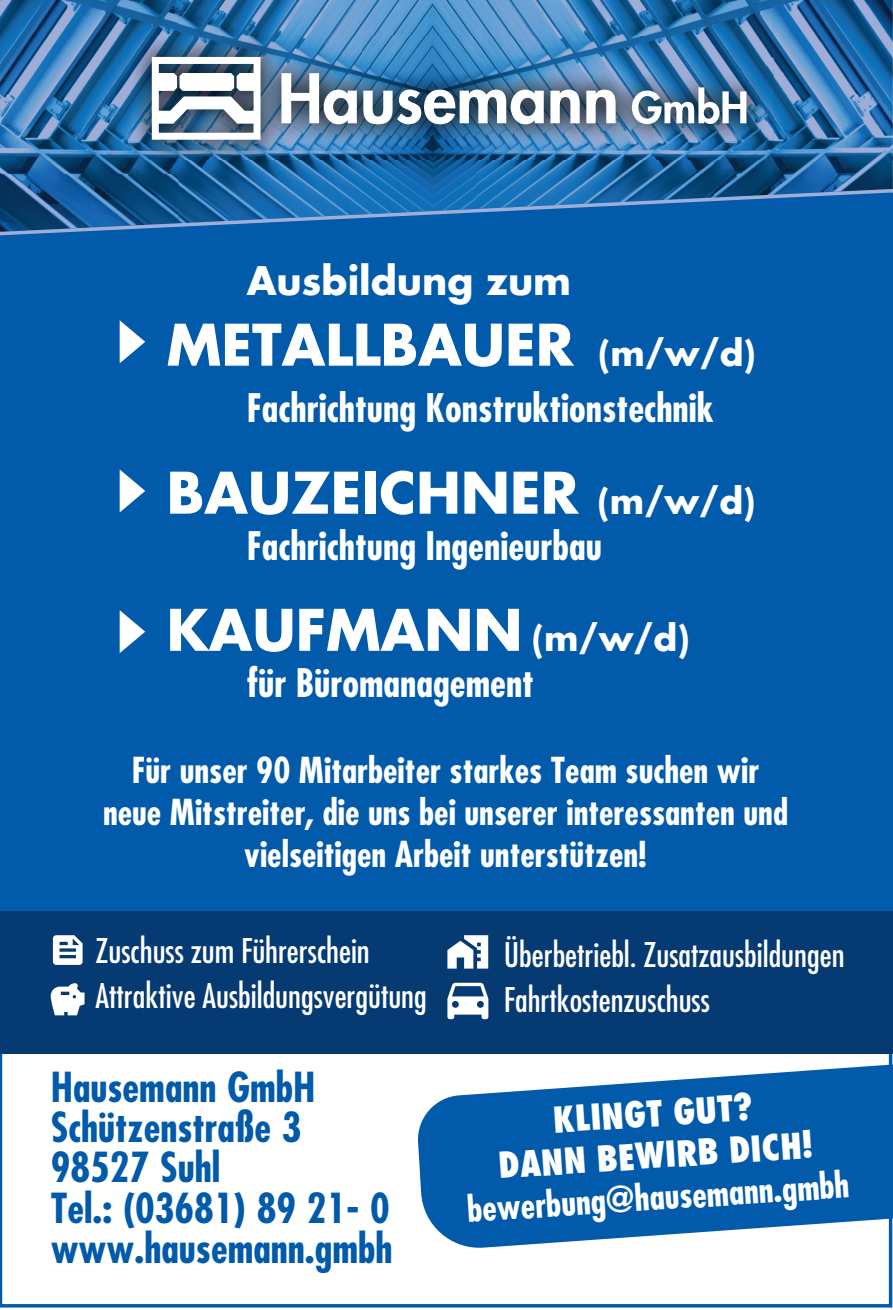
<style>
.page{position:relative;width:893px;height:1310px;background:#fff}
.page>*{position:absolute;margin:0;border:0;box-sizing:border-box;transform-origin:0 0}
.t1{font:700 55.65px "Futura Std";color:#fff}
.t2{font:700 condensed 40.25px/40.2px "Futura Std";color:#015aaa}
.t3{font:700 condensed 38.32px "Futura Std";color:#fff}
.t4{font:700 38.32px "Futura Std";color:#fff}
.t5{font:700 condensed 34.82px/41.8px "Futura Std";color:#fff;text-align:center}
.t6{font:800 condensed 34.82px/42px "Futura Std";color:#fff;text-align:center}
.t7{font:condensed 33.07px/45px "Futura Std";color:#fff}
.s1{font-size:34.82px}
</style>
<div class="page">
<svg style="left:0;top:1054px;width:892px;height:253px"></svg>
<div style="left:0;top:0;width:892px;height:917px;background:#015aaa"></div>
<img style="left:892px;top:0;width:1px;height:189px">
<img style="left:0;top:0;width:178px;height:189px">
<img style="left:178px;top:0;width:595px;height:58px">
<img style="left:773px;top:0;width:119px;height:189px">
<img style="left:714px;top:58px;width:59px;height:131px">
<img style="left:178px;top:160px;width:298px;height:29px">
<img style="left:476px;top:160px;width:238px;height:29px">
<svg style="left:0;top:189px;width:893px;height:46px"></svg>
<svg style="left:417px;top:1057px;width:476px;height:193px;fill:#015aaa"></svg>
<div style="left:0;top:911px;width:892px;height:143px;background:#053a72"></div>
<svg style="left:53px;top:935px;width:30px;height:30px"></svg>
<svg style="left:51px;top:983px;width:34px;height:32px"></svg>
<svg style="left:447px;top:935px;width:41px;height:33px"></svg>
<img style="left:132px;top:37px;width:635px;height:123px">
<svg style="left:160px;top:73px;width:93px;height:51px;background:#adb7c1"></svg>
<div style="left:152px;top:57px;width:109px;height:83px;border:7px solid #fff"></div>
<svg style="left:281px;top:73px;width:76px;height:51px;background:#9fafbd"></svg>
<svg style="left:363px;top:90px;width:181px;height:34px;background:#a6b4bf"></svg>
<svg style="left:550px;top:90px;width:30px;height:33px"></svg>
<svg style="left:586px;top:90px;width:30px;height:33px"></svg>
<svg style="left:632px;top:87px;width:114px;height:37px;background:#869eb3"></svg>
<svg style="left:447px;top:982px;width:41px;height:37px"></svg>
<svg style="left:120px;top:320px;width:25px;height:43px"></svg>
<svg style="left:120px;top:469px;width:25px;height:43px"></svg>
<svg style="left:120px;top:610px;width:25px;height:43px"></svg>
<p class="t4" style="left:247px;top:255px;width:326px">Ausbildung zum</p>
<h1 class="t1" style="left:167px;top:308px;width:591px">METALLBAUER <span class="s1">(m/w/d)</span></h1>
<p class="t3" style="left:247px;top:384px;width:468px">Fachrichtung Konstruktionstechnik</p>
<h1 class="t1" style="left:167px;top:456px;width:590px">BAUZEICHNER <span class="s1">(m/w/d)</span></h1>
<p class="t3" style="left:247px;top:522px;width:357px">Fachrichtung Ingenieurbau</p>
<h1 class="t1" style="left:167px;top:593px;width:524px">KAUFMANN <span class="s1">(m/w/d)</span></h1>
<p class="t3" style="left:247px;top:659px;width:289px">für Büromanagement</p>
<p class="t5" style="left:103px;top:749px;width:687px">Für unser 90 Mitarbeiter starkes Team suchen wir neue Mitstreiter, die uns bei unserer interessanten und vielseitigen Arbeit unterstützen!</p>
<p class="t7" style="left:96px;top:928px;width:333px">Zuschuss zum Führerschein<br>Attraktive Ausbildungsvergütung</p>
<p class="t2" style="left:51px;top:1067px;width:343px">Hausemann GmbH<br>Schützenstraße 3<br>98527 Suhl<br>Tel.: (03681) 89 21- 0 www.hausemann.gmbh</p>
<p class="t7" style="left:504px;top:932px;width:342px">Überbetriebl. Zusatzausbildungen<br>Fahrtkostenzuschuss</p>
<p class="t6" style="left:494px;top:1103px;width:316px;rotate:-4deg">KLINGT GUT?<br>DANN BEWIRB DICH!</p>
<p class="t5" style="left:466px;top:1189px;width:384px;rotate:-4deg">bewerbung@hausemann.gmbh</p>
</div>
